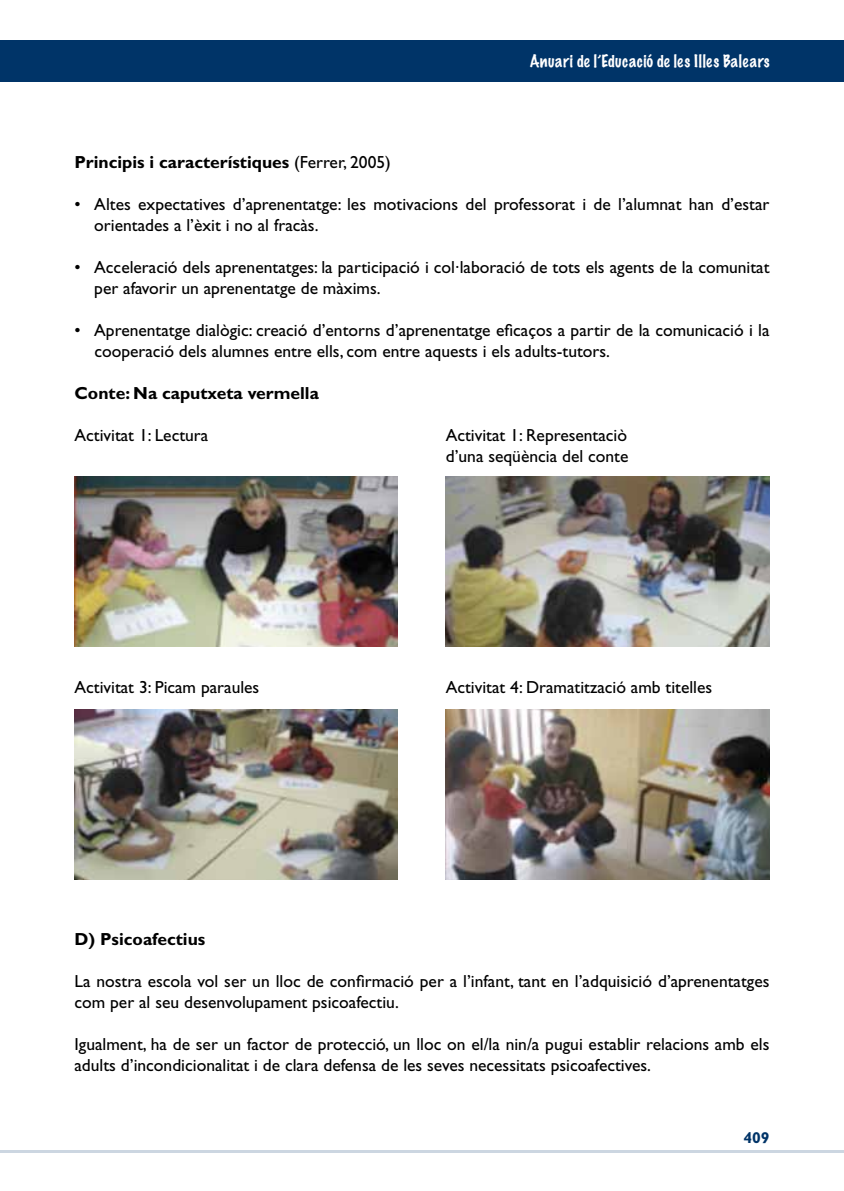
<style>
.page{position:relative;width:844px;height:1191px;background:#fff}
.page>*{position:absolute;margin:0;border:0;box-sizing:border-box;transform-origin:0 0}
.t1{font:17.5px/21px "Gill Sans Std";color:#000}
.t2{font:700 17.5px "Gill Sans Std";color:#000}
.t3{font:100 15.75px "Marker Felt";letter-spacing:.03em;color:#fff}
.t4{font:700 15.75px "Gill Sans Std";color:#003468}
.s1{font-weight:400}
</style>
<div class="page">
<div style="left:0;top:40px;width:843px;height:42px;background:#003468"></div>
<hr style="left:0;top:1150px;width:843px;height:2px;background:#ccd6e1">
<img style="left:74px;top:476px;width:323px;height:170px">
<img style="left:445px;top:476px;width:324px;height:170px">
<img style="left:74px;top:709px;width:323px;height:170px">
<img style="left:445px;top:709px;width:324px;height:170px">
<p class="t3" style="left:529px;top:49px;width:241px">Anuari de l’Educació de les Illes Balears</p>
<p class="t2" style="left:74px;top:152px;width:318px">Principis i característiques <span class="s1">(Ferrer, 2005)</span></p>
<p class="t1" style="left:94px;top:194px;width:676px;text-indent:-20px">• Altes expectatives d’aprenentatge: les motivacions del professorat i de l’alumnat han d’estar orientades a l’èxit i no al fracàs.</p>
<p class="t1" style="left:94px;top:257px;width:676px;text-indent:-20px">• Acceleració dels aprenentatges: la participació i col·laboració de tots els agents de la comunitat per afavorir un aprenentatge de màxims.</p>
<p class="t1" style="left:94px;top:320px;width:676px;text-indent:-20px">• Aprenentatge dialògic: creació d’entorns d’aprenentatge eficaços a partir de la comunicació i la cooperació dels alumnes entre ells, com entre aquests i els adults-tutors.</p>
<p class="t2" style="left:74px;top:383px;width:246px">Conte: Na caputxeta vermella</p>
<p class="t1" style="left:74px;top:425px;width:135px">Activitat 1: Lectura</p>
<p class="t1" style="left:445px;top:425px;width:184px">Activitat 1: Representaciò d’una seqüència del conte</p>
<p class="t1" style="left:74px;top:677px;width:186px">Activitat 3: Picam paraules</p>
<p class="t1" style="left:445px;top:677px;width:268px">Activitat 4: Dramatització amb titelles</p>
<p class="t2" style="left:74px;top:929px;width:132px">D) Psicoafectius</p>
<p class="t1" style="left:74px;top:971px;width:696px">La nostra escola vol ser un lloc de confirmació per a l’infant, tant en l’adquisició d’aprenentatges com per al seu desenvolupament psicoafectiu.</p>
<p class="t1" style="left:74px;top:1034px;width:696px">Igualment, ha de ser un factor de protecció, un lloc on el/la nin/a pugui establir relacions amb els adults d’incondicionalitat i de clara defensa de les seves necessitats psicoafectives.</p>
<p class="t4" style="left:743px;top:1128px;width:28px">409</p>
</div>
